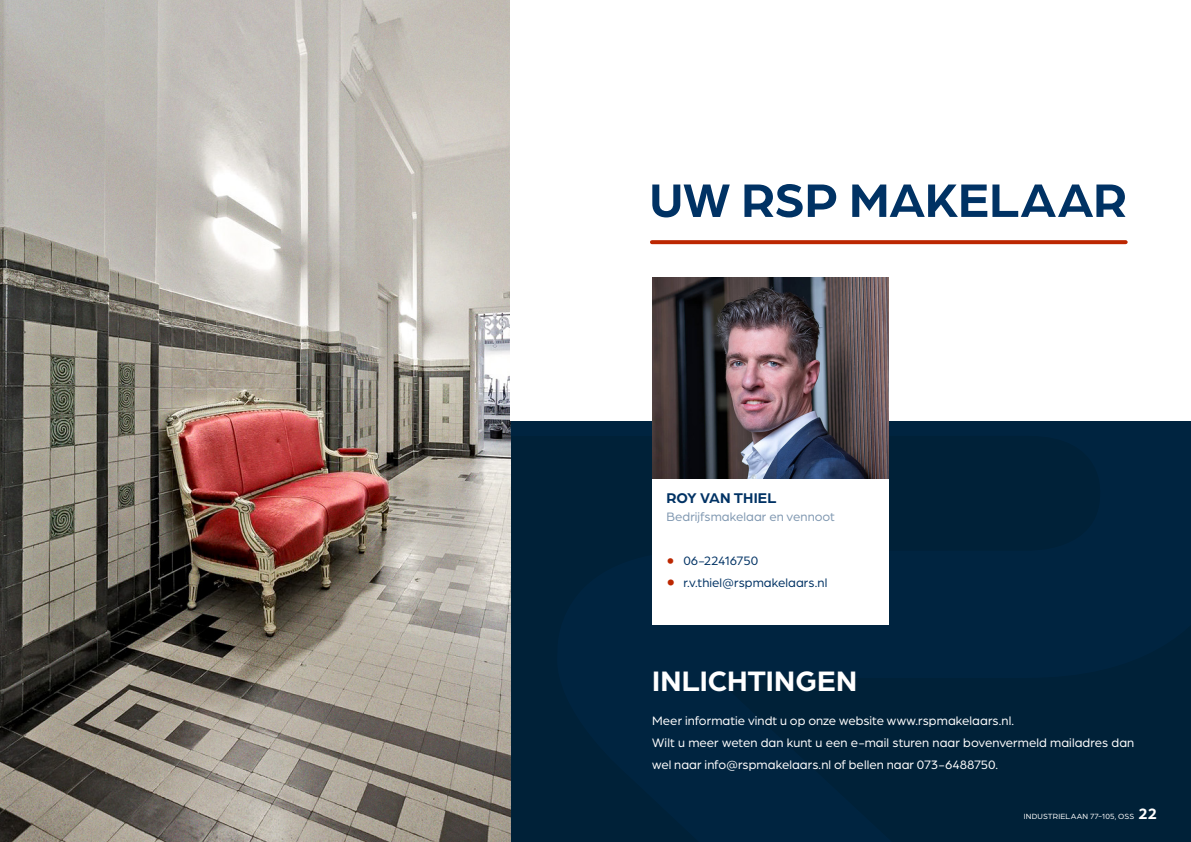
<style>
.page{position:relative;width:1191px;height:842px;background:#fff}
.page>*{position:absolute;margin:0;border:0;box-sizing:border-box;transform-origin:0 0}
.t1{font:700 50px "Arboria";letter-spacing:-.005em;color:#003264}
.t2{font:700 30px "Arboria";color:#fff}
.t3{font:700 15px "Arboria";color:#003264}
.Broodtekst_wit{font:13px/22px "Arboria";letter-spacing:.005em;color:#fff}
.t4{font:13px "Arboria";color:#003264}
.t5{font:13px "Arboria";letter-spacing:.005em;color:#8098b1}
.t6{font:13px "Arboria";letter-spacing:-.02em;color:#003264}
.t7{font:8px "Arboria";letter-spacing:.02em;color:#fff}
.s1{font-size:21.6px;color:#bc2701}
.s2{font-size:23.4px;color:#bc2701}
.s3{font-weight:700;font-size:16px}
</style>
<div class="page">
<img style="left:0;top:0;width:510px;height:842px">
<div style="left:510px;top:421px;width:681px;height:421px;background:#002138"></div>
<div style="left:652px;top:278px;width:236px;height:347px;background:#fff"></div>
<svg style="left:652px;top:240px;width:473px;height:4px;background:#be2f0b"></svg>
<img style="left:652px;top:278px;width:236px;height:200px">
<p class="t1" style="left:649px;top:166px;width:479px">UW RSP MAKELAAR</p>
<p class="t3" style="left:666px;top:487px;width:112px">ROY VAN THIEL</p>
<p class="t5" style="left:666px;top:508px;width:170px">Bedrijfsmakelaar en vennoot</p>
<p class="t6" style="left:666px;top:552px;width:93px"><span class="s1">•</span> 06-22416750</p>
<p class="t4" style="left:666px;top:574px;width:162px"><span class="s2">•</span> r.v.thiel@rspmakelaars.nl</p>
<p class="t2" style="left:652px;top:660px;width:206px">INLICHTINGEN</p>
<p class="Broodtekst_wit" style="left:652px;top:709px;width:363px">Meer informatie vindt u op onze website www.rspmakelaars.nl.</p>
<p class="Broodtekst_wit" style="left:652px;top:731px;width:483px">Wilt u meer weten dan kunt u een e-mail sturen naar bovenvermeld mailadres dan wel naar info@rspmakelaars.nl of bellen naar 073-6488750.</p>
<p class="t7" style="left:1023px;top:811px;width:135px">INDUSTRIELAAN 77-105, OSS <span class="s3">22</span></p>
</div>
